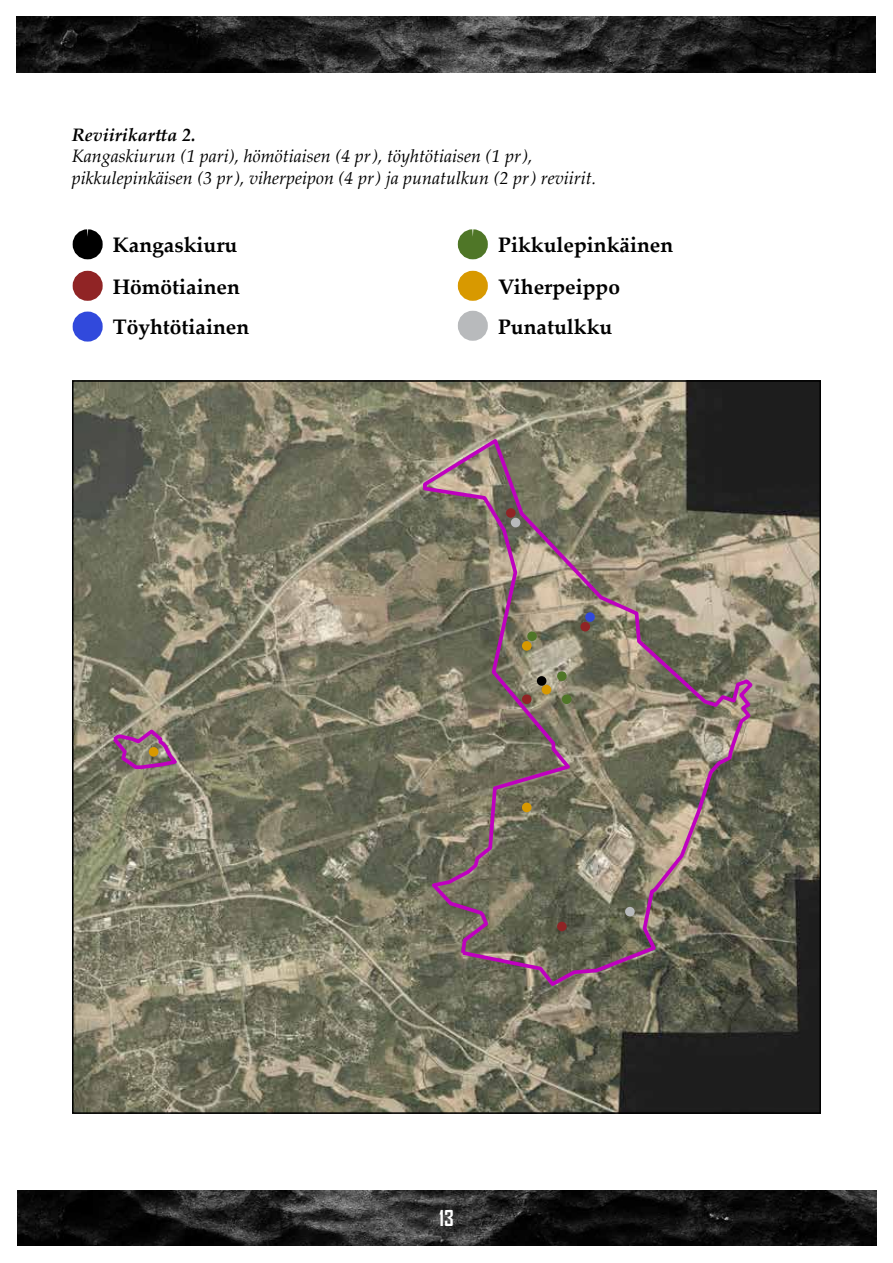
<style>
.page{position:relative;width:893px;height:1263px;background:#fff}
.page>*{position:absolute;margin:0;border:0;box-sizing:border-box;transform-origin:0 0}
.t1{font:700 21px/41.4px "Palatino Linotype";color:#000}
.t2{font:700 21px "Agency FB";color:#fff}
.t3{font:italic 18px/21.6px "Palatino Linotype";color:#000}
.t4{font:italic 700 18px "Palatino Linotype";color:#000}
</style>
<div class="page">
<img style="left:17px;top:17px;width:859px;height:55px">
<img style="left:17px;top:1191px;width:859px;height:55px">
<img style="left:75px;top:383px;width:743px;height:728px">
<svg style="left:109px;top:435px;width:647px;height:554px;background:#7e7867"></svg>
<div style="left:73px;top:229px;width:30px;height:30px;border:15px solid #000;border-radius:50%"></div>
<svg style="left:458px;top:229px;width:30px;height:30px"></svg>
<div style="left:73px;top:271px;width:30px;height:30px;border:15px solid #902425;border-radius:50%"></div>
<div style="left:458px;top:271px;width:30px;height:30px;border:15px solid #d89900;border-radius:50%"></div>
<div style="left:73px;top:312px;width:30px;height:30px;border:15px solid #3149dc;border-radius:50%"></div>
<div style="left:542px;top:685px;width:9px;height:9px;background:#d89900;border-radius:50%"></div>
<div style="left:585px;top:612px;width:10px;height:10px;background:#3149dc;border-radius:50%"></div>
<div style="left:562px;top:694px;width:9px;height:10px;background:#4f7627;border-radius:50%"></div>
<div style="left:522px;top:641px;width:9px;height:10px;background:#d89900;border-radius:50%"></div>
<div style="left:537px;top:676px;width:9px;height:10px;background:#000;border-radius:50%"></div>
<div style="left:580px;top:622px;width:10px;height:9px;background:#902425;border-radius:50%"></div>
<div style="left:557px;top:671px;width:10px;height:10px;background:#4f7627;border-radius:50%"></div>
<div style="left:527px;top:631px;width:10px;height:10px;background:#4f7627;border-radius:50%"></div>
<div style="left:506px;top:508px;width:10px;height:10px;background:#902425;border-radius:50%"></div>
<div style="left:557px;top:922px;width:10px;height:9px;background:#902425;border-radius:50%"></div>
<div style="left:522px;top:694px;width:9px;height:10px;background:#902425;border-radius:50%"></div>
<div style="left:522px;top:803px;width:9px;height:9px;background:#d89900;border-radius:50%"></div>
<div style="left:149px;top:747px;width:9px;height:10px;background:#d89900;border-radius:50%"></div>
<div style="left:458px;top:311px;width:30px;height:30px;border:15px solid #b8babc;border-radius:50%"></div>
<div style="left:625px;top:907px;width:10px;height:9px;background:#b8babc;border-radius:50%"></div>
<div style="left:511px;top:518px;width:9px;height:9px;background:#b8babc;border-radius:50%"></div>
<p class="t4" style="left:72px;top:122px;width:125px">Reviirikartta 2.</p>
<p class="t3" style="left:72px;top:145px;width:526px">Kangaskiurun (1 pari), hömötiaisen (4 pr), töyhtötiaisen (1 pr), pikkulepinkäisen (3 pr), viherpeipon (4 pr) ja punatulkun (2 pr) reviirit.</p>
<p class="t1" style="left:113px;top:224px;width:129px">Kangaskiuru<br>Hömötiainen</p>
<p class="t1" style="left:498px;top:223px;width:176px">Pikkulepinkäinen</p>
<p class="t1" style="left:498px;top:265px;width:123px">Viherpeippo</p>
<p class="t1" style="left:113px;top:306px;width:138px">Töyhtötiainen</p>
<p class="t1" style="left:498px;top:305px;width:116px">Punatulkku</p>
<p class="t2" style="left:439px;top:1205px;width:16px">13</p>
</div>
